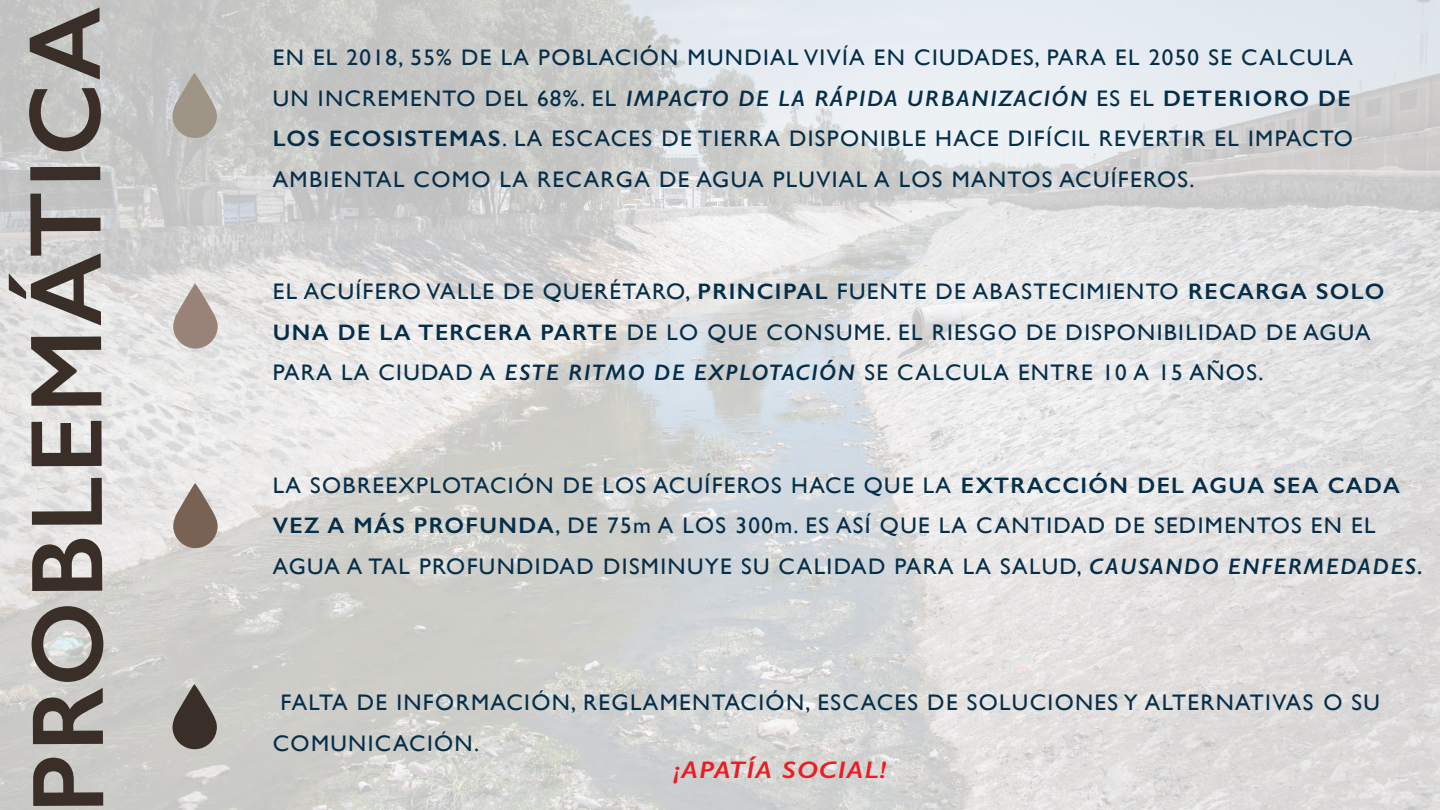
<style>
.page{position:relative;width:1440px;height:810px;background:#fff}
.page>*{position:absolute;margin:0;border:0;box-sizing:border-box;transform-origin:0 0}
.t1{font:600 102.6px "Gill Sans";letter-spacing:.025em;color:#3a2f28}
.t2{font:italic 600 24px "Gill Sans";letter-spacing:.03em;color:#eb1c24;scale:1.2 1}
.t3{font:22.5px/40.5px "Gill Sans";letter-spacing:.06em;color:#052e49}
.s1{font-weight:600;font-style:italic}
.s2{font-weight:600}
</style>
<div class="page">
<img style="left:0;top:0;width:1440px;height:810px">
<svg style="left:172px;top:73px;width:45px;height:65px;background:#ada79e"></svg>
<svg style="left:173px;top:283px;width:45px;height:66px;background:#b4a69f"></svg>
<svg style="left:173px;top:483px;width:45px;height:65px;background:#9e9087"></svg>
<svg style="left:172px;top:684px;width:45px;height:65px;background:#6e6761"></svg>
<h1 class="t1" style="left:5px;top:813px;width:808px;rotate:-90deg">PROBLEMÁTICA</h1>
<p class="t3" style="left:273px;top:37px;width:1082px;text-align:justify">EN EL 2018, 55% DE LA POBLACIÓN MUNDIAL VIVÍA EN CIUDADES, PARA EL 2050 SE CALCULA UN INCREMENTO DEL 68%. EL <span class="s1">IMPACTO DE LA RÁPIDA URBANIZACIÓN</span> ES EL <span class="s2">DETERIORO DE LOS ECOSISTEMAS</span>. LA ESCACES DE TIERRA DISPONIBLE HACE DIFÍCIL REVERTIR EL IMPACTO AMBIENTAL COMO LA RECARGA DE AGUA PLUVIAL A LOS MANTOS ACUÍFEROS.</p>
<p class="t3" style="left:273px;top:271px;width:1113px">EL ACUÍFERO VALLE DE QUERÉTARO, <span class="s2">PRINCIPAL</span> FUENTE DE ABASTECIMIENTO <span class="s2">RECARGA SOLO<br>UNA DE LA TERCERA PARTE</span> DE LO QUE CONSUME. EL RIESGO DE DISPONIBILIDAD DE AGUA<br>PARA LA CIUDAD A <span class="s1">ESTE RITMO DE EXPLOTACIÓN</span> SE CALCULA ENTRE 10 A 15 AÑOS.</p>
<p class="t3" style="left:273px;top:465px;width:1152px">LA SOBREEXPLOTACIÓN DE LOS ACUÍFEROS HACE QUE LA <span class="s2">EXTRACCIÓN DEL AGUA SEA CADA<br>VEZ A MÁS PROFUNDA</span>, DE 75m A LOS 300m. ES ASÍ QUE LA CANTIDAD DE SEDIMENTOS EN EL<br>AGUA A TAL PROFUNDIDAD DISMINUYE SU CALIDAD PARA LA SALUD, <span class="s1">CAUSANDO ENFERMEDADES.</span></p>
<p class="t3" style="left:273px;top:682px;width:1109px;text-indent:8px">FALTA DE INFORMACIÓN, REGLAMENTACIÓN, ESCACES DE SOLUCIONES Y ALTERNATIVAS O SU<br>COMUNICACIÓN.</p>
<p class="t2" style="left:673px;top:755px;width:179px">¡APATÍA SOCIAL!</p>
</div>
